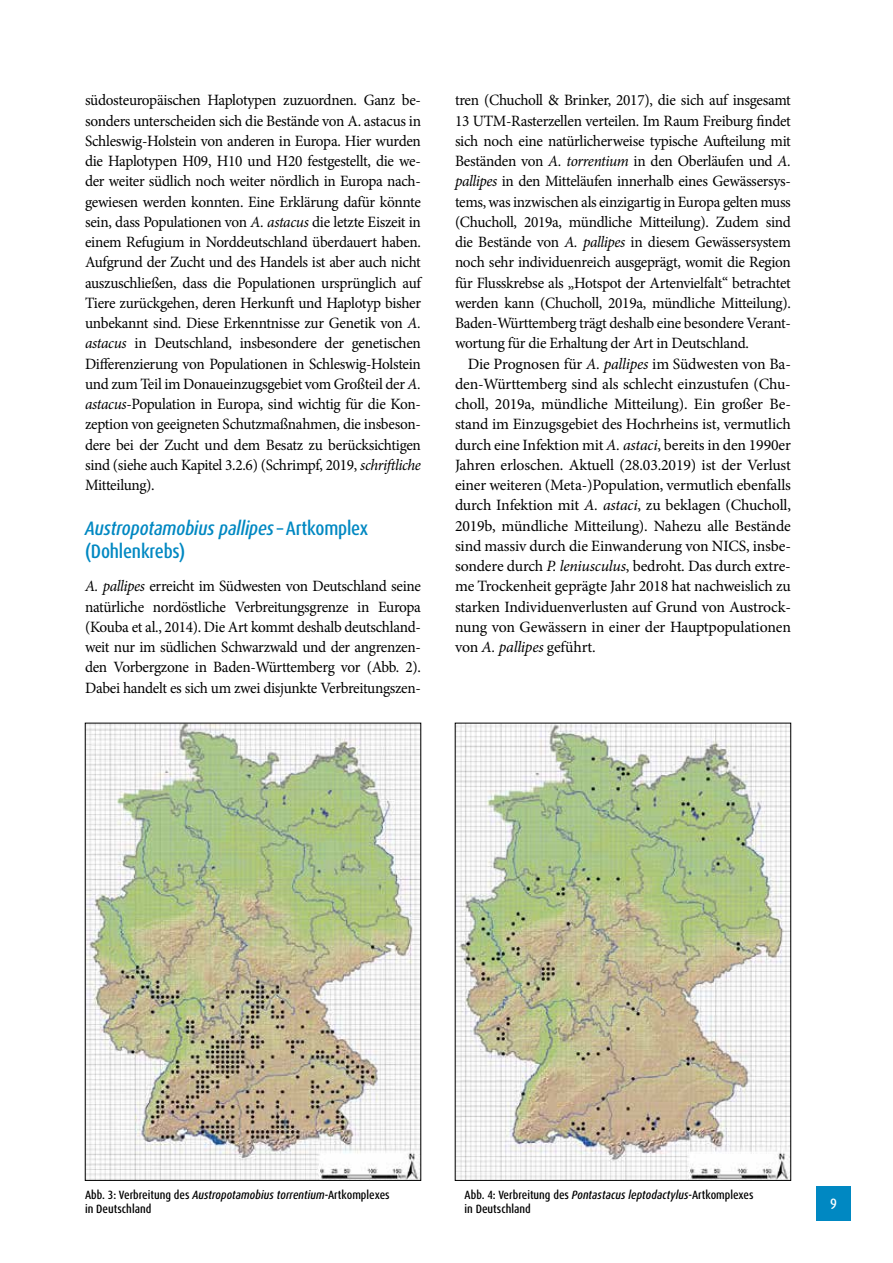
<style>
.page{position:relative;width:893px;height:1263px;background:#fff}
.page>*{position:absolute;margin:0;border:0;box-sizing:border-box;transform-origin:0 0}
.t1{font:italic 500 condensed 19.5px/23.4px "Dax Pro";letter-spacing:-.01em;color:#0088c2}
.t2{font:15.75px/20.2px "Minion Pro";letter-spacing:-.02em;color:#000;text-align:justify}
.t3{font:500 condensed 15px "Dax Pro";color:#fff}
.t4{font:500 condensed 12px/14.4px "Dax Pro";color:#000}
.s1{font-style:italic}
.s2{font-style:normal}
</style>
<div class="page">
<div style="left:816px;top:1186px;width:34px;height:34px;background:#0088c2"></div>
<img style="left:87px;top:725px;width:332px;height:453px">
<img style="left:457px;top:725px;width:332px;height:453px">
<p class="t2" style="left:85px;top:90px;width:337px">südosteuropäischen Haplotypen zuzuordnen. Ganz be&shy;sonders unterscheiden sich die Bestände von A. astacus in Schleswig-Holstein von anderen in Europa. Hier wurden die Haplotypen H09, H10 und H20 festgestellt, die we&shy;der weiter südlich noch weiter nördlich in Europa nach&shy;gewiesen werden konnten. Eine Erklärung dafür könnte sein, dass Populationen von <span class="s1">A. astacus</span> die letzte Eiszeit in einem Refugium in Norddeutschland überdauert haben.<br>Aufgrund der Zucht und des Handels ist aber auch nicht auszuschließen, dass die Populationen ursprünglich auf Tiere zurückgehen, deren Herkunft und Haplotyp bisher unbekannt sind. Diese Erkenntnisse zur Genetik von <span class="s1">A. astacus</span> in Deutschland, insbesondere der genetischen Differenzierung von Populationen in Schleswig-Holstein und zum Teil im Donaueinzugsgebiet vom Großteil der <span class="s1">A. astacus</span>-Population in Europa, sind wichtig für die Kon&shy;zeption von geeigneten Schutzmaßnahmen, die insbeson&shy;dere bei der Zucht und dem Besatz zu berücksichtigen sind (siehe auch Kapitel 3.2.6) (Schrimpf, 2019, <span class="s1">schriftliche </span>Mitteilung).</p>
<p class="t1" style="left:85px;top:516px;width:285px">Austropotamobius pallipes<span class="s2">– Artkomplex (Dohlenkrebs)</span></p>
<p class="t2" style="left:85px;top:576px;width:337px"><span class="s1">A. pallipes</span> erreicht im Südwesten von Deutschland seine natürliche nordöstliche Verbreitungsgrenze in Europa (Kouba et al., 2014). Die Art kommt deshalb deutschland&shy;weit nur im südlichen Schwarzwald und der angrenzen&shy;den Vorbergzone in Baden-Württemberg vor (Abb. 2).<br>Dabei handelt es sich um zwei disjunkte Verbreitungszen-</p>
<p class="t2" style="left:455px;top:90px;width:337px">tren (Chucholl &amp; Brinker, 2017), die sich auf insgesamt 13 UTM-Rasterzellen verteilen. Im Raum Freiburg findet sich noch eine natürlicherweise typische Aufteilung mit Beständen von <span class="s1">A. torrentium</span> in den Oberläufen und <span class="s1">A. pallipes</span> in den Mitteläufen innerhalb eines Gewässersys&shy;tems, was inzwischen als einzigartig in Europa gelten muss (Chucholl, 2019a, mündliche Mitteilung). Zudem sind die Bestände von <span class="s1">A. pallipes</span> in diesem Gewässersystem noch sehr individuenreich ausgeprägt, womit die Region für Flusskrebse als „Hotspot der Artenvielfalt“ betrachtet werden kann (Chucholl, 2019a, mündliche Mitteilung).<br>Baden-Württemberg trägt deshalb eine besondere Verant&shy;wortung für die Erhaltung der Art in Deutschland.</p>
<p class="t2" style="left:455px;top:353px;width:337px;text-indent:13px">Die Prognosen für <span class="s1">A. pallipes</span> im Südwesten von Ba&shy;den-Württemberg sind als schlecht einzustufen (Chu&shy;choll, 2019a, mündliche Mitteilung). Ein großer Be&shy;stand im Einzugsgebiet des Hochrheins ist, vermutlich durch eine Infektion mit <span class="s1">A. astaci</span>, bereits in den 1990er Jahren erloschen. Aktuell (28.03.2019) ist der Verlust einer weiteren (Meta-)Population, vermutlich ebenfalls durch Infektion mit <span class="s1">A. astaci</span>, zu beklagen (Chucholl, 2019b, mündliche Mitteilung). Nahezu alle Bestände sind massiv durch die Einwanderung von NICS, insbe&shy;sondere durch <span class="s1">P. leniusculus</span>, bedroht. Das durch extre&shy;me Trockenheit geprägte Jahr 2018 hat nachweislich zu starken Individuenverlusten auf Grund von Austrock&shy;nung von Gewässern in einer der Hauptpopulationen von <span class="s1">A. pallipes</span> geführt.</p>
<p class="t4" style="left:85px;top:1187px;width:306px">Abb. 3: Verbreitung des <span class="s1">Austropotamobius torrentium</span>-Artkomplexes in Deutschland</p>
<p class="t4" style="left:465px;top:1187px;width:291px">Abb. 4: Verbreitung des <span class="s1">Pontastacus leptodactylus</span>-Artkomplexes in Deutschland</p>
<p class="t3" style="left:830px;top:1194px;width:8px">9</p>
</div>
